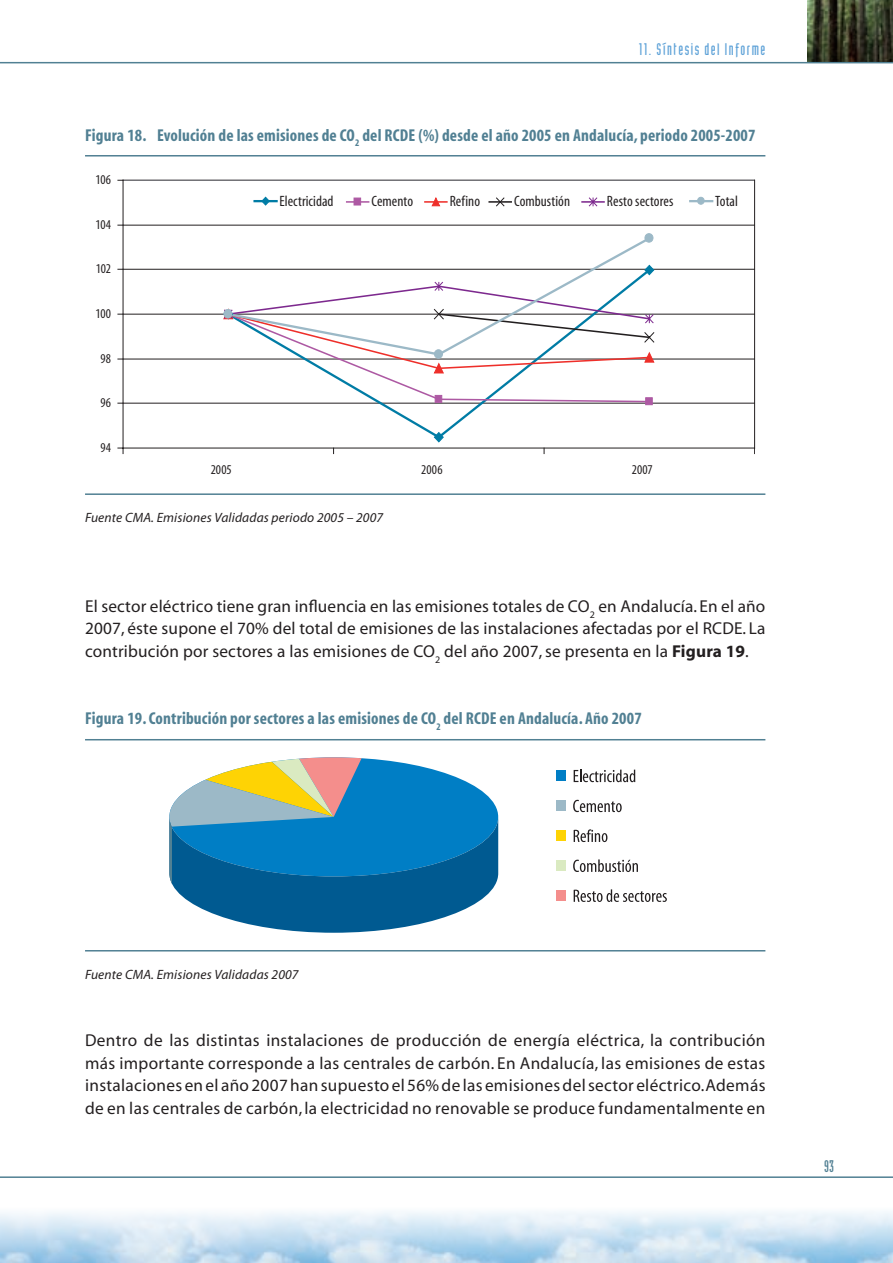
<style>
.page{position:relative;width:893px;height:1263px;background:#fff}
.page>*{position:absolute;margin:0;border:0;box-sizing:border-box;transform-origin:0 0}
.t1{font:17.25px/22.5px "Myriad";letter-spacing:.01em;color:#231f20;text-align:justify}
.t2{font:700 condensed 17.25px "Myriad";letter-spacing:.01em;color:#518093}
.t3{font:16.5px "Industria Solid";letter-spacing:.09em;color:#60a3d8}
.t4{font:16.5px "Industria Solid A";color:#518093}
.t5{font:condensed 15px "Myriad";letter-spacing:.005em;color:#231f20}
.t6{font:italic 13.5px "Myriad Pro";letter-spacing:.01em;color:#231f20}
.t7{font:condensed 13.5px "Myriad";color:#231f20}
.s1{font-weight:700}
</style>
<div class="page">
<img style="left:808px;top:0;width:85px;height:62px">
<hr style="left:0;top:62px;width:893px;height:1px;background:#518093">
<hr style="left:0;top:1176px;width:893px;height:2px;background:#518093">
<hr style="left:85px;top:155px;width:680px;height:2px;background:#518093">
<hr style="left:85px;top:493px;width:680px;height:2px;background:#518093">
<hr style="left:123px;top:448px;width:632px;height:1px;background:#231f20">
<hr style="left:123px;top:403px;width:632px;height:1px;background:#231f20">
<hr style="left:123px;top:359px;width:632px;height:1px;background:#231f20">
<hr style="left:123px;top:314px;width:632px;height:1px;background:#231f20">
<hr style="left:123px;top:269px;width:632px;height:1px;background:#231f20">
<hr style="left:123px;top:225px;width:632px;height:1px;background:#231f20">
<hr style="left:123px;top:180px;width:632px;height:1px;background:#7c7d83">
<hr style="left:754px;top:180px;width:1px;height:268px;background:#231f20">
<hr style="left:123px;top:180px;width:1px;height:268px;background:#231f20">
<svg style="left:118px;top:448px;width:6px;height:6px"></svg>
<svg style="left:225px;top:403px;width:428px;height:32px"></svg>
<svg style="left:433px;top:431px;width:11px;height:12px"></svg>
<div style="left:645px;top:397px;width:8px;height:8px;background:#ad59a3;border:1px solid #ad59a3"></div>
<svg style="left:223px;top:264px;width:432px;height:139px"></svg>
<div style="left:224px;top:309px;width:8px;height:9px;background:#9cb9c7;border-radius:50%"></div>
<div style="left:224px;top:309px;width:8px;height:9px;border:1px solid #9cb9c7;border-radius:50%"></div>
<div style="left:434px;top:350px;width:8px;height:8px;background:#9cb9c7;border-radius:50%"></div>
<div style="left:434px;top:349px;width:9px;height:10px;border:1px solid #9cb9c7;border-radius:50%"></div>
<div style="left:645px;top:234px;width:8px;height:8px;background:#9cb9c7;border-radius:50%"></div>
<div style="left:645px;top:233px;width:8px;height:10px;border:1px solid #9cb9c7;border-radius:50%"></div>
<hr style="left:255px;top:200px;width:22px;height:2px;background:#007ca5">
<svg style="left:261px;top:196px;width:9px;height:10px"></svg>
<hr style="left:347px;top:201px;width:22px;height:2px;background:#ad59a3">
<div style="left:354px;top:198px;width:7px;height:7px;background:#ad59a3"></div>
<hr style="left:425px;top:201px;width:22px;height:2px;background:#ee2f2a">
<svg style="left:431px;top:197px;width:10px;height:10px"></svg>
<hr style="left:489px;top:201px;width:22px;height:2px;background:#231f20">
<svg style="left:495px;top:197px;width:10px;height:10px"></svg>
<hr style="left:582px;top:201px;width:22px;height:2px;background:#7d298e">
<svg style="left:588px;top:197px;width:10px;height:10px"></svg>
<hr style="left:690px;top:200px;width:22px;height:2px;background:#9cb9c7">
<div style="left:698px;top:197px;width:6px;height:7px;background:#9cb9c7;border-radius:50%"></div>
<div style="left:697px;top:197px;width:7px;height:8px;border:1px solid #9cb9c7;border-radius:50%"></div>
<hr style="left:85px;top:739px;width:680px;height:1px;background:#518093">
<hr style="left:85px;top:950px;width:680px;height:1px;background:#518093">
<svg style="left:169px;top:757px;width:329px;height:176px;background:#478fb2"></svg>
<hr style="left:169px;top:817px;width:2px;height:116px;background:#518093">
<svg style="left:574px;top:889px;width:93px;height:13px"></svg>
<svg style="left:573px;top:859px;width:65px;height:13px"></svg>
<svg style="left:574px;top:829px;width:33px;height:13px"></svg>
<svg style="left:573px;top:800px;width:49px;height:12px"></svg>
<svg style="left:574px;top:770px;width:61px;height:12px"></svg>
<div style="left:556px;top:770px;width:10px;height:11px;background:#007ec5"></div>
<div style="left:556px;top:800px;width:10px;height:11px;background:#9cb9c7"></div>
<div style="left:556px;top:830px;width:10px;height:11px;background:#fed304"></div>
<div style="left:556px;top:860px;width:10px;height:11px;background:#daeac1"></div>
<div style="left:556px;top:890px;width:10px;height:11px;background:#f48e8c"></div>
<p class="t3" style="left:639px;top:40px;width:128px">11. Síntesis del Informe</p>
<p class="t2" style="left:85px;top:126px;width:672px">Figura 18. Evolución de las emisiones de CO<sub>2</sub> del RCDE (%) desde el año 2005 en Andalucía, periodo 2005-2007</p>
<p class="t7" style="left:96px;top:173px;width:17px">106</p>
<p class="t7" style="left:95px;top:218px;width:17px">104</p>
<p class="t7" style="left:96px;top:262px;width:17px">102</p>
<p class="t7" style="left:95px;top:307px;width:17px">100</p>
<p class="t7" style="left:101px;top:352px;width:12px">98</p>
<p class="t7" style="left:101px;top:396px;width:12px">96</p>
<p class="t7" style="left:101px;top:441px;width:12px">94</p>
<p class="t5" style="left:279px;top:193px;width:56px">Electricidad</p>
<p class="t5" style="left:372px;top:193px;width:43px">Cemento</p>
<p class="t5" style="left:450px;top:193px;width:32px">Refino</p>
<p class="t5" style="left:514px;top:193px;width:57px">Combustión</p>
<p class="t5" style="left:607px;top:193px;width:68px">Resto sectores</p>
<p class="t5" style="left:715px;top:193px;width:24px">Total</p>
<p class="t7" style="left:211px;top:463px;width:23px">2005</p>
<p class="t7" style="left:421px;top:463px;width:23px">2006</p>
<p class="t7" style="left:632px;top:463px;width:22px">2007</p>
<p class="t6" style="left:85px;top:509px;width:300px">Fuente CMA. Emisiones Validadas periodo 2005 – 2007</p>
<p class="t1" style="left:85px;top:596px;width:682px">El sector eléctrico tiene gran influencia en las emisiones totales de CO<sub>2</sub> en Andalucía. En el año 2007, éste supone el 70% del total de emisiones de las instalaciones afectadas por el RCDE. La contribución por sectores a las emisiones de CO<sub>2</sub> del año 2007, se presenta en la <span class="s1">Figura 19</span>.</p>
<p class="t2" style="left:85px;top:710px;width:558px">Figura 19. Contribución por sectores a las emisiones de CO<sub>2</sub> del RCDE en Andalucía. Año 2007</p>
<p class="t6" style="left:85px;top:966px;width:215px">Fuente CMA. Emisiones Validadas 2007</p>
<p class="t1" style="left:85px;top:1030px;width:682px">Dentro de las distintas instalaciones de producción de energía eléctrica, la contribución más importante corresponde a las centrales de carbón. En Andalucía, las emisiones de estas instalaciones en el año 2007 han supuesto el 56% de las emisiones del sector eléctrico. Además de en las centrales de carbón, la electricidad no renovable se produce fundamentalmente en</p>
<p class="t4" style="left:824px;top:1157px;width:11px">93</p>
</div>
